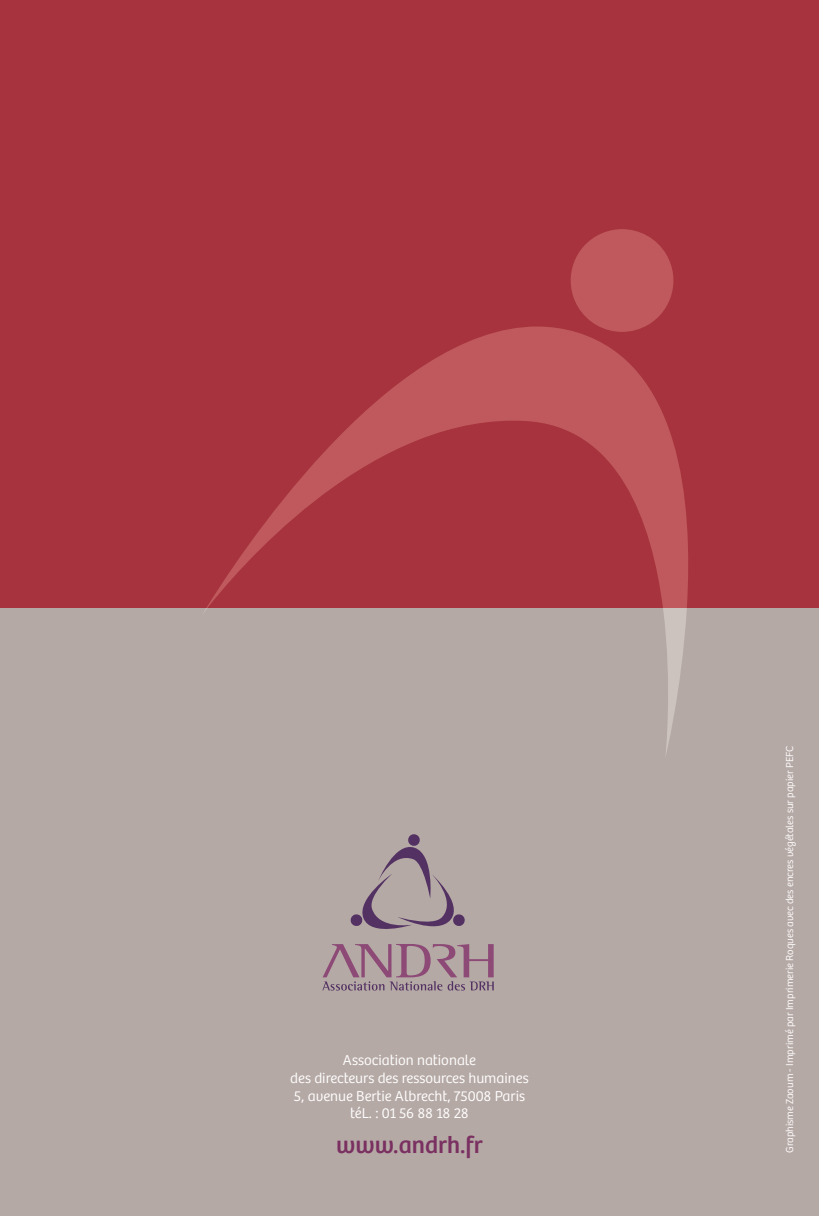
<style>
.page{position:relative;width:819px;height:1216px;background:#fff}
.page>*{position:absolute;margin:0;border:0;box-sizing:border-box;transform-origin:0 0}
.t1{font:24.5px "Bree";color:#7a3161}
.t2{font:300 14.88px/17.8px "Bree";color:#fff;text-align:center}
.t3{font:300 10.5px "Bree";color:#fff}
</style>
<div class="page">
<div style="left:0;top:0;width:819px;height:1215px;background:#a6333d"></div>
<div style="left:0;top:608px;width:819px;height:607px;background:#b5a9a5"></div>
<svg style="left:350px;top:834px;width:115px;height:95px"></svg>
<svg style="left:322px;top:944px;width:171px;height:46px"></svg>
<svg style="left:206px;top:326px;width:482px;height:282px"></svg>
<svg style="left:204px;top:608px;width:482px;height:145px"></svg>
<svg style="left:563px;top:229px;width:117px;height:103px"></svg>
<p class="t2" style="left:290px;top:1051px;width:240px">Association nationale<br>des directeurs des ressources humaines<br>5, avenue Bertie Albrecht, 75008 Paris téL. : 01 56 88 18 28</p>
<h1 class="t1" style="left:336px;top:1129px;width:148px">www.andrh.fr</h1>
<p class="t3" style="left:783px;top:1152px;width:409px;rotate:-90deg">Graphisme Zaoum - Imprimé par Imprimerie Roques avec des encres végétales sur papier PEFC</p>
</div>
